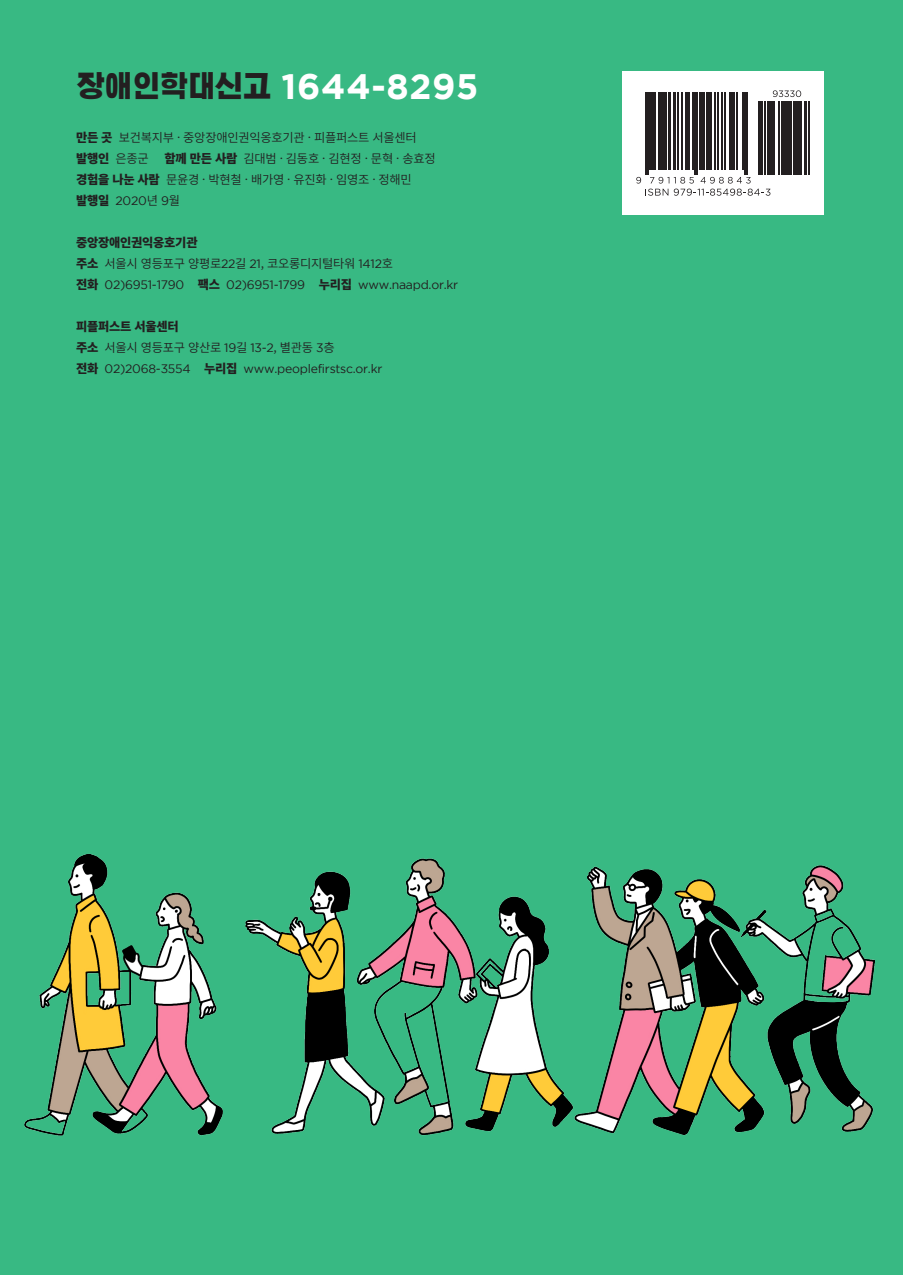
<style>
.page{position:relative;width:903px;height:1275px;background:#38b983}
.page>*{position:absolute;margin:0;border:0;box-sizing:border-box;transform-origin:0 0}
.t1{font:700 35.35px "Gotham";letter-spacing:.02em;color:#fff}
.t2{font:12.25px "Source Han Sans K";letter-spacing:-.02em;color:#231f20}
.t3{font:12.25px "Gotham";letter-spacing:-.02em;color:#231f20}
.t4{font:800 12.25px "Source Han Sans K";letter-spacing:-.02em;color:#231f20}
.s1{font-family:"THE Rodong Sinmun";font-size:29.4px;color:#231f20}
.s2{font-weight:800}
.s3{font-weight:400}
.s4{font-family:"Source Han Sans K";font-weight:800}
.s5{font-family:"Source Han Sans K"}
.s6{font-family:"Gotham"}
</style>
<div class="page">
<svg style="left:622px;top:71px;width:201px;height:144px;background:#dddcdc"></svg>
<hr style="left:645px;top:92px;width:1px;height:83px;background:#231f20">
<hr style="left:647px;top:92px;width:1px;height:83px;background:#231f20">
<hr style="left:649px;top:92px;width:3px;height:78px;background:#231f20">
<hr style="left:654px;top:92px;width:2px;height:78px;background:#231f20">
<hr style="left:658px;top:92px;width:1px;height:78px;background:#231f20">
<hr style="left:660px;top:92px;width:3px;height:78px;background:#231f20">
<hr style="left:664px;top:92px;width:3px;height:78px;background:#231f20">
<hr style="left:669px;top:92px;width:2px;height:78px;background:#231f20">
<hr style="left:673px;top:92px;width:2px;height:78px;background:#231f20">
<hr style="left:677px;top:92px;width:1px;height:78px;background:#231f20">
<hr style="left:682px;top:92px;width:1px;height:78px;background:#231f20">
<hr style="left:685px;top:92px;width:1px;height:78px;background:#231f20">
<hr style="left:687px;top:92px;width:2px;height:78px;background:#231f20">
<hr style="left:692px;top:92px;width:2px;height:78px;background:#231f20">
<hr style="left:695px;top:92px;width:1px;height:83px;background:#231f20">
<hr style="left:697px;top:92px;width:1px;height:83px;background:#231f20">
<hr style="left:699px;top:92px;width:1px;height:78px;background:#231f20">
<hr style="left:701px;top:92px;width:3px;height:78px;background:#231f20">
<hr style="left:706px;top:92px;width:4px;height:78px;background:#231f20">
<hr style="left:711px;top:92px;width:1px;height:78px;background:#231f20">
<hr style="left:714px;top:92px;width:1px;height:78px;background:#231f20">
<hr style="left:717px;top:92px;width:1px;height:78px;background:#231f20">
<hr style="left:722px;top:92px;width:1px;height:78px;background:#231f20">
<hr style="left:725px;top:92px;width:1px;height:78px;background:#231f20">
<hr style="left:729px;top:92px;width:1px;height:78px;background:#231f20">
<hr style="left:731px;top:92px;width:4px;height:78px;background:#231f20">
<hr style="left:737px;top:92px;width:1px;height:78px;background:#231f20">
<hr style="left:742px;top:92px;width:1px;height:78px;background:#231f20">
<hr style="left:744px;top:92px;width:1px;height:83px;background:#231f20">
<hr style="left:746px;top:92px;width:1px;height:83px;background:#231f20">
<hr style="left:758px;top:101px;width:1px;height:74px;background:#231f20">
<hr style="left:760px;top:101px;width:3px;height:74px;background:#231f20">
<hr style="left:765px;top:101px;width:1px;height:74px;background:#231f20">
<hr style="left:767px;top:101px;width:3px;height:74px;background:#231f20">
<hr style="left:771px;top:101px;width:1px;height:74px;background:#231f20">
<hr style="left:773px;top:101px;width:1px;height:74px;background:#231f20">
<hr style="left:779px;top:101px;width:1px;height:74px;background:#231f20">
<hr style="left:781px;top:101px;width:1px;height:74px;background:#231f20">
<hr style="left:783px;top:101px;width:4px;height:74px;background:#231f20">
<hr style="left:789px;top:101px;width:1px;height:74px;background:#231f20">
<hr style="left:791px;top:101px;width:1px;height:74px;background:#231f20">
<hr style="left:793px;top:101px;width:4px;height:74px;background:#231f20">
<hr style="left:798px;top:101px;width:1px;height:74px;background:#231f20">
<hr style="left:800px;top:101px;width:1px;height:74px;background:#231f20">
<hr style="left:805px;top:101px;width:2px;height:74px;background:#231f20">
<hr style="left:808px;top:101px;width:1px;height:74px;background:#231f20">
<svg style="left:773px;top:90px;width:28px;height:7px"></svg>
<svg style="left:636px;top:177px;width:134px;height:19px;background:#dfdfdf"></svg>
<img style="left:24px;top:853px;width:851px;height:283px">
<p class="t1" style="left:76px;top:66px;width:404px"><span class="s1">장애인학대신고</span> 1644-8295</p>
<p class="t2" style="left:76px;top:131px;width:342px"><span class="s2">만든 곳</span> 보건복지부 · 중앙장애인권익옹호기관 · 피플퍼스트 서울센터</p>
<p class="t4" style="left:76px;top:152px;width:74px">발행인 <span class="s3">은종군</span></p>
<p class="t2" style="left:165px;top:152px;width:273px"><span class="s2">함께 만든 사람</span> 김대범 · 김동호 · 김현정 · 문혁 · 송효정</p>
<p class="t2" style="left:76px;top:173px;width:337px"><span class="s2">경험을 나눈 사람</span> 문윤경 · 박현철 · 배가영 · 유진화 · 임영조 · 정해민</p>
<p class="t3" style="left:76px;top:194px;width:106px"><span class="s4">발행일</span> 2020<span class="s5">년</span> 9<span class="s5">월</span></p>
<p class="t4" style="left:76px;top:236px;width:123px">중앙장애인권익옹호기관</p>
<p class="t2" style="left:76px;top:257px;width:318px"><span class="s2">주소</span> 서울시 영등포구 양평로<span class="s6">22</span>길 <span class="s6">21</span>, 코오롱디지털타워 <span class="s6">1412</span>호</p>
<p class="t3" style="left:76px;top:278px;width:384px"><span class="s4">전화</span> 02)6951-1790 <span class="s4">팩스</span> 02)6951-1799 <span class="s4">누리집</span> www.naapd.or.kr</p>
<p class="t4" style="left:76px;top:320px;width:104px">피플퍼스트 서울센터</p>
<p class="t2" style="left:76px;top:341px;width:260px"><span class="s2">주소</span> 서울시 영등포구 양산로 <span class="s6">19</span>길 <span class="s6">13-2</span>, 별관동 <span class="s6">3</span>층</p>
<p class="t3" style="left:76px;top:362px;width:308px"><span class="s4">전화</span> 02)2068-3554 <span class="s4">누리집</span> www.peoplefirstsc.or.kr</p>
</div>
